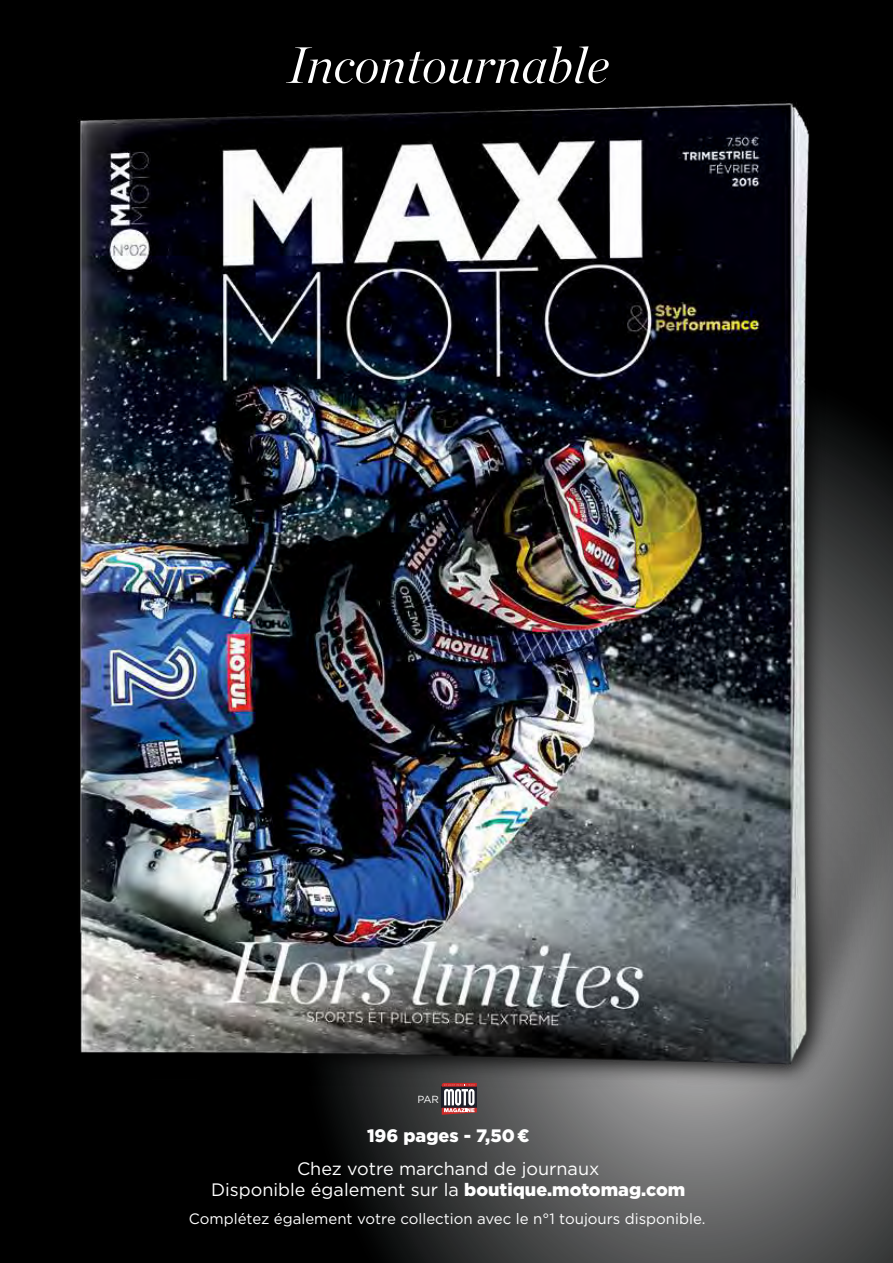
<style>
.page{position:relative;width:893px;height:1263px;background:#fff}
.page>*{position:absolute;margin:0;border:0;box-sizing:border-box;transform-origin:0 0}
.t1{font:italic 300 51px "Chronicle Display";color:#fff}
.t2{font:18px/21px "Gotham";color:#fff;text-align:center}
.t3{font:900 18px "Gotham";color:#fff}
.t4{font:15px "Gotham";color:#fff}
.t5{font:10.35px "Gotham";color:#fff}
.s1{font-weight:900}
</style>
<div class="page">
<img style="left:0;top:0;width:893px;height:1263px">
<svg style="left:442px;top:1083px;width:35px;height:32px"></svg>
<svg style="left:0;top:0;width:3px;height:4px"></svg>
<h1 class="t1" style="left:288px;top:25px;width:323px">Incontournable</h1>
<p class="t5" style="left:417px;top:1093px;width:23px">PAR</p>
<p class="t3" style="left:367px;top:1126px;width:164px">196 pages - 7,50 ¤</p>
<p class="t2" style="left:211px;top:1158px;width:476px">Chez votre marchand de journaux<br>Disponible également sur la <span class="s1">boutique.motomag.com</span></p>
<p class="t4" style="left:189px;top:1210px;width:518px">Complétez également votre collection avec le n°1 toujours disponible.</p>
</div>
